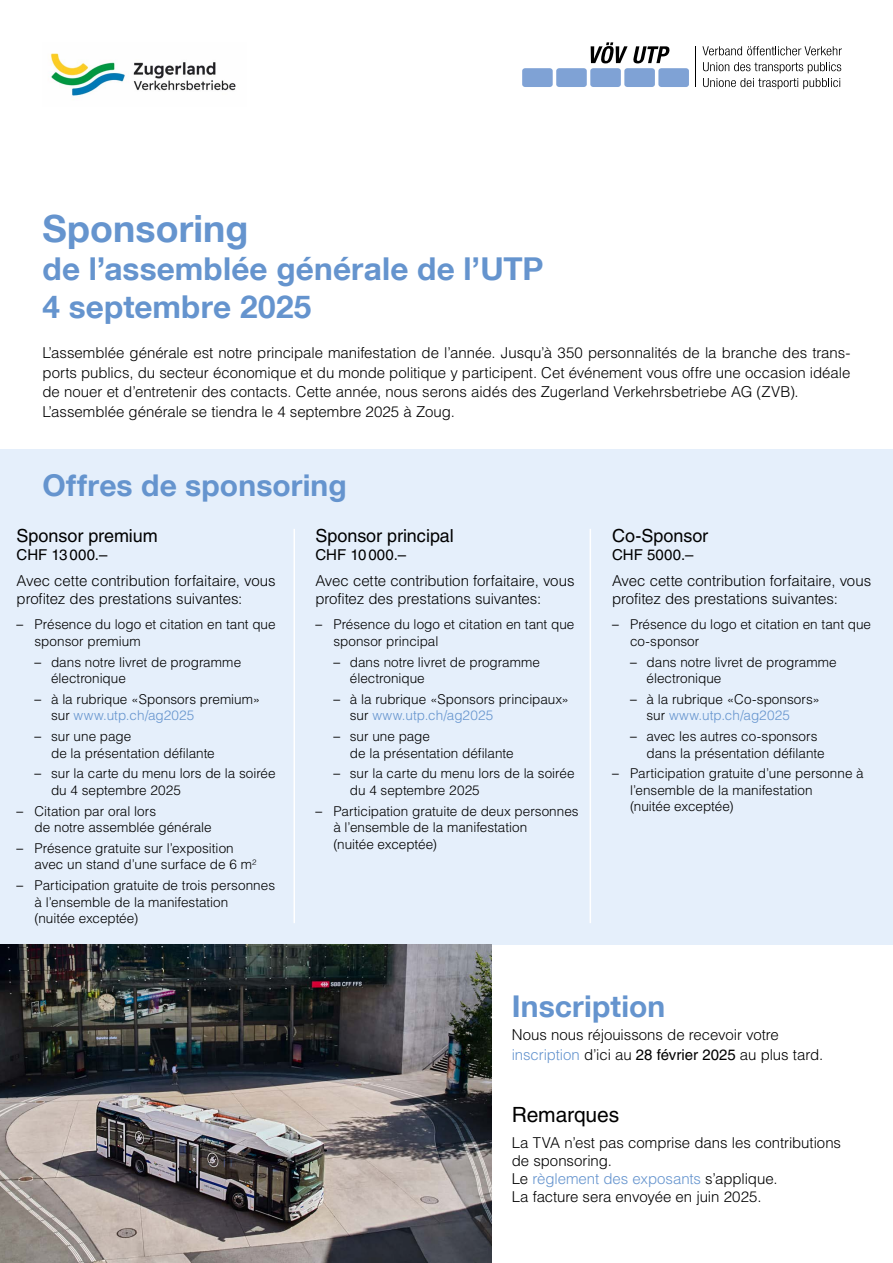
<style>
.page{position:relative;width:893px;height:1263px;background:#fff}
.page>*{position:absolute;margin:0;border:0;box-sizing:border-box;transform-origin:0 0}
.t1{font:700 37.5px "Helvetica Neue LT Com";color:#6594ce}
.t2{font:700 31.5px/37.8px "Helvetica Neue LT Com";letter-spacing:.005em;color:#6594ce}
.t3{font:700 30px "Helvetica Neue LT Com";letter-spacing:.005em;color:#6594ce}
.t4{font:21px "Helvetica LT Std";letter-spacing:-.005em;color:#000}
.t5{font:18px "Helvetica LT Std";letter-spacing:-.005em;color:#000}
.t6{font:300 15px/18px "Helvetica LT Std";letter-spacing:-.005em;color:#000}
.t7{font:15px "Helvetica LT Std";letter-spacing:.005em;color:#000}
.t8{font:300 13.5px/16.5px "Helvetica LT Std";color:#000}
.s1{font-family:"Helvetica Neue LT Com"}
.s2{color:#6594ce}
.s3{font-weight:400}
</style>
<div class="page">
<div style="left:0;top:449px;width:893px;height:496px;background:#e5effb"></div>
<div style="left:658px;top:68px;width:31px;height:19px;background:#7fa2d5;border-radius:3px"></div>
<div style="left:624px;top:68px;width:31px;height:19px;background:#7fa2d5;border-radius:3px"></div>
<div style="left:590px;top:68px;width:31px;height:19px;background:#7fa2d5;border-radius:3px"></div>
<div style="left:556px;top:68px;width:31px;height:19px;background:#7fa2d5;border-radius:3px"></div>
<div style="left:522px;top:68px;width:31px;height:19px;background:#7fa2d5;border-radius:3px"></div>
<svg style="left:702px;top:46px;width:140px;height:9px"></svg>
<svg style="left:703px;top:62px;width:138px;height:27px"></svg>
<svg style="left:591px;top:42px;width:79px;height:21px"></svg>
<hr style="left:695px;top:46px;width:1px;height:41px;background:#000">
<img style="left:50px;top:53px;width:186px;height:47px">
<img style="left:0;top:945px;width:492px;height:318px">
<hr style="left:293px;top:529px;width:2px;height:394px;background:#fff">
<hr style="left:590px;top:529px;width:1px;height:394px;background:#fff">
<h1 class="t1" style="left:43px;top:205px;width:207px">Sponsoring</h1>
<h2 class="t2" style="left:43px;top:249px;width:503px">de l’assemblée générale de l’UTP<br>4 septembre 2025</h2>
<p class="t6" style="left:43px;top:343px;width:809px;line-height:19.5px">L’assemblée générale est notre principale manifestation de l’année. Jusqu’à 350 personnalités de la branche des trans&shy;ports publics, du secteur économique et du monde politique y participent. Cet événement vous offre une occasion idéale de nouer et d’entretenir des contacts. Cette année, nous serons aidés des Zugerland Verkehrsbetriebe AG (ZVB).<br>L’assemblée générale se tiendra le 4 septembre 2025 à Zoug.</p>
<h3 class="t3" style="left:43px;top:466px;width:306px">Offres de sponsoring</h3>
<h3 class="t5" style="left:17px;top:525px;width:143px">Sponsor premium</h3>
<p class="t7" style="left:17px;top:546px;width:92px">CHF 13000.–</p>
<p class="t6" style="left:17px;top:572px;width:261px">Avec cette contribution forfaitaire, vous profitez des prestations suivantes:</p>
<p class="t8" style="left:35px;top:616px;width:243px;text-indent:-18px"><span class="s1">–</span> Présence du logo et citation en tant que sponsor premium</p>
<p class="t8" style="left:51px;top:653px;width:192px;text-indent:-16px"><span class="s1">–</span> dans notre livret de programme électronique</p>
<p class="t8" style="left:51px;top:691px;width:211px;text-indent:-16px"><span class="s1">–</span> à la rubrique «Sponsors premium» sur <span class="s2">www.utp.ch/ag2025</span></p>
<p class="t8" style="left:51px;top:728px;width:165px;text-indent:-16px"><span class="s1">–</span> sur une page<br>de la présentation défilante</p>
<p class="t8" style="left:51px;top:765px;width:226px;text-indent:-16px"><span class="s1">–</span> sur la carte du menu lors de la soirée du 4 septembre 2025</p>
<p class="t8" style="left:35px;top:802px;width:179px;text-indent:-18px"><span class="s1">–</span> Citation par oral lors<br>de notre assemblée générale</p>
<p class="t8" style="left:35px;top:840px;width:223px;text-indent:-18px"><span class="s1">–</span> Présence gratuite sur l’exposition avec un stand d’une surface de 6 m<sup>2</sup></p>
<p class="t8" style="left:35px;top:877px;width:242px;text-indent:-18px"><span class="s1">–</span> Participation gratuite de trois personnes à l’ensemble de la manifestation<br>(nuitée exceptée)</p>
<h3 class="t5" style="left:315px;top:525px;width:140px">Sponsor principal</h3>
<p class="t7" style="left:315px;top:546px;width:92px">CHF 10000.–</p>
<p class="t6" style="left:315px;top:572px;width:261px">Avec cette contribution forfaitaire, vous profitez des prestations suivantes:</p>
<p class="t8" style="left:333px;top:616px;width:243px;text-indent:-18px"><span class="s1">–</span> Présence du logo et citation en tant que sponsor principal</p>
<p class="t8" style="left:350px;top:653px;width:192px;text-indent:-16px"><span class="s1">–</span> dans notre livret de programme électronique</p>
<p class="t8" style="left:350px;top:691px;width:221px;text-indent:-16px"><span class="s1">–</span> à la rubrique «Sponsors principaux» sur <span class="s2">www.utp.ch/ag2025</span></p>
<p class="t8" style="left:350px;top:728px;width:165px;text-indent:-16px"><span class="s1">–</span> sur une page<br>de la présentation défilante</p>
<p class="t8" style="left:350px;top:765px;width:226px;text-indent:-16px"><span class="s1">–</span> sur la carte du menu lors de la soirée du 4 septembre 2025</p>
<p class="t8" style="left:333px;top:802px;width:247px;text-indent:-18px"><span class="s1">–</span> Participation gratuite de deux personnes à l’ensemble de la manifestation<br>(nuitée exceptée)</p>
<h3 class="t5" style="left:612px;top:525px;width:98px">Co-Sponsor</h3>
<p class="t7" style="left:612px;top:546px;width:83px">CHF 5000.–</p>
<p class="t6" style="left:612px;top:572px;width:261px">Avec cette contribution forfaitaire, vous profitez des prestations suivantes:</p>
<p class="t8" style="left:630px;top:616px;width:243px;text-indent:-18px"><span class="s1">–</span> Présence du logo et citation en tant que co-sponsor</p>
<p class="t8" style="left:646px;top:653px;width:192px;text-indent:-16px"><span class="s1">–</span> dans notre livret de programme électronique</p>
<p class="t8" style="left:646px;top:691px;width:175px;text-indent:-16px"><span class="s1">–</span> à la rubrique «Co-sponsors» sur <span class="s2">www.utp.ch/ag2025</span></p>
<p class="t8" style="left:646px;top:728px;width:179px;text-indent:-16px"><span class="s1">–</span> avec les autres co-sponsors dans la présentation défilante</p>
<p class="t8" style="left:630px;top:765px;width:235px;text-indent:-18px"><span class="s1">–</span> Participation gratuite d’une personne à l’ensemble de la manifestation<br>(nuitée exceptée)</p>
<h3 class="t3" style="left:512px;top:987px;width:155px">Inscription</h3>
<p class="t6" style="left:512px;top:1025px;width:313px;line-height:19.5px">Nous nous réjouissons de recevoir votre <span class="s2">inscription</span> d’ici au <span class="s3">28 février 2025</span> au plus tard.</p>
<h3 class="t4" style="left:512px;top:1102px;width:109px">Remarques</h3>
<p class="t6" style="left:512px;top:1134px;width:331px">La TVA n’est pas comprise dans les contributions de sponsoring.<br>Le <span class="s2">règlement des exposants</span> s’applique.<br>La facture sera envoyée en juin 2025.</p>
</div>
